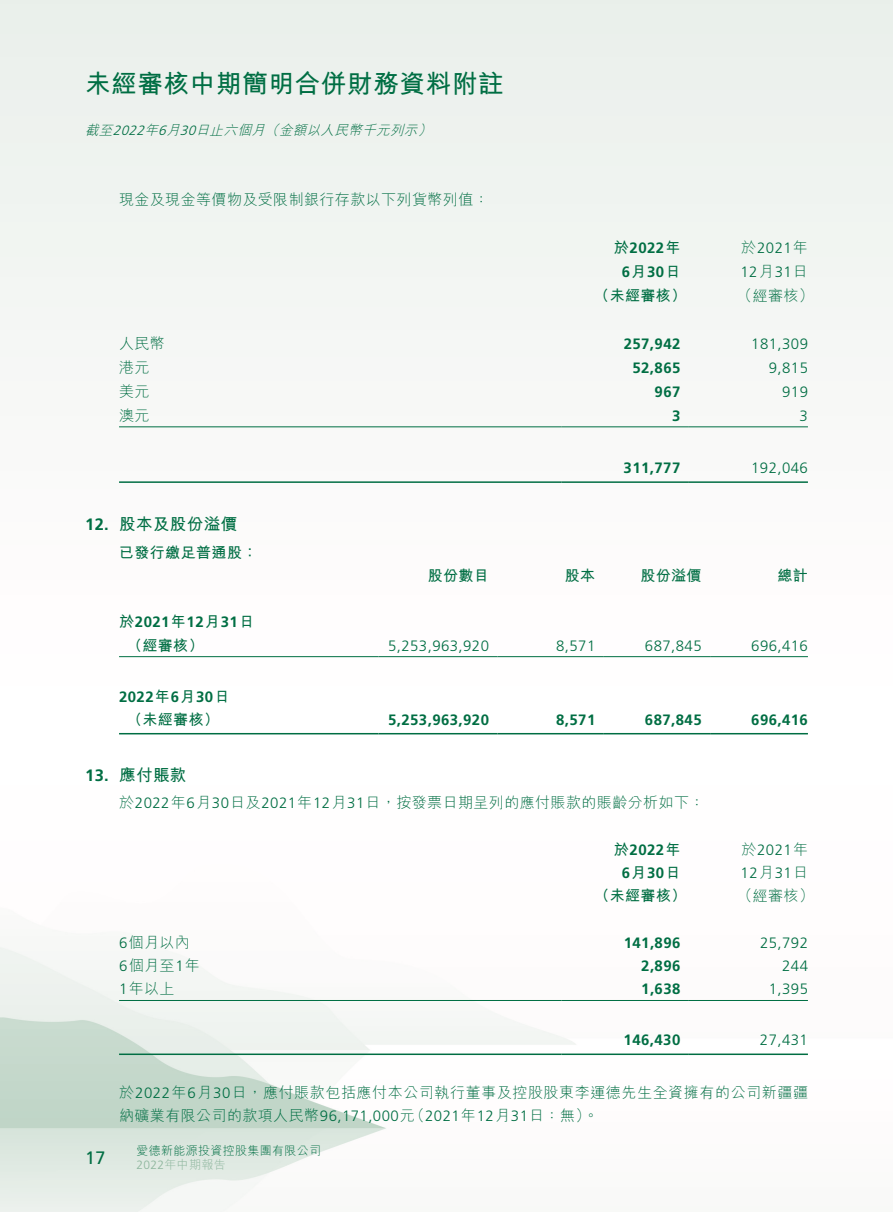
<style>
.page{position:relative;width:893px;height:1212px;background:#fff}
.page>*{position:absolute;margin:0;border:0;box-sizing:border-box;transform-origin:0 0}
.t1{font:700 25.5px "M Hei HK";letter-spacing:.03em;color:#006e43}
.t2{font:18px "Frutiger LT Std";color:#006e43}
.t3{font:700 16.5px "M Hei HK";letter-spacing:.03em;color:#006e43}
.t4{font:700 16.5px "Frutiger LT Std";color:#006e43}
.t5{font:300 15px/23.2px "M Hei HK";letter-spacing:.03em;color:#006e43}
.t6{font:700 15px/24px "Frutiger LT Std";letter-spacing:.03em;color:#006e43;text-align:center}
.t7{font:300 15px/24px "Frutiger LT Std";letter-spacing:.03em;color:#006e43}
.t8{font:700 15px "M Hei HK";letter-spacing:.03em;color:#006e43}
.t9{font:italic 300 13.5px "M Hei HK";color:#006e43}
.t10{font:italic 300 13.5px "Frutiger LT Std";color:#006e43}
.t11{font:300 12px "M Hei HK";letter-spacing:.03em;color:#006e43}
.t12{font:300 12px "M Hei HK";letter-spacing:.03em;color:#8cb59c}
.s1{font-family:"Frutiger LT Std"}
.s2{font-family:"M Hei HK"}
</style>
<div class="page">
<hr style="left:119px;top:426px;width:442px;height:1px;background:#006e43">
<hr style="left:561px;top:426px;width:128px;height:1px;background:#006e43">
<hr style="left:689px;top:426px;width:119px;height:1px;background:#006e43">
<hr style="left:119px;top:481px;width:442px;height:2px;background:#006e43">
<hr style="left:561px;top:481px;width:128px;height:2px;background:#006e43">
<hr style="left:689px;top:481px;width:119px;height:2px;background:#006e43">
<hr style="left:119px;top:656px;width:259px;height:1px;background:#006e43">
<hr style="left:378px;top:656px;width:119px;height:1px;background:#006e43">
<hr style="left:497px;top:656px;width:107px;height:1px;background:#006e43">
<hr style="left:604px;top:656px;width:106px;height:1px;background:#006e43">
<hr style="left:710px;top:656px;width:98px;height:1px;background:#006e43">
<hr style="left:119px;top:733px;width:259px;height:1px;background:#006e43">
<hr style="left:378px;top:733px;width:119px;height:1px;background:#006e43">
<hr style="left:497px;top:733px;width:107px;height:1px;background:#006e43">
<hr style="left:604px;top:733px;width:106px;height:1px;background:#006e43">
<hr style="left:710px;top:733px;width:98px;height:1px;background:#006e43">
<hr style="left:119px;top:1000px;width:442px;height:1px;background:#006e43">
<hr style="left:561px;top:1000px;width:128px;height:1px;background:#006e43">
<hr style="left:689px;top:1000px;width:119px;height:1px;background:#006e43">
<hr style="left:119px;top:1053px;width:442px;height:2px;background:#006e43">
<hr style="left:561px;top:1053px;width:128px;height:2px;background:#006e43">
<hr style="left:689px;top:1053px;width:119px;height:2px;background:#006e43">
<h1 class="t1" style="left:85px;top:65px;width:420px">未經審核中期簡明合併財務資料附註</h1>
<p class="t9" style="left:418px;top:123px;width:19px">(</p>
<p class="t9" style="left:265px;top:123px;width:19px">（</p>
<p class="t9" style="left:279px;top:123px;width:143px">金額以人民幣千元列示</p>
<p class="t9" style="left:196px;top:123px;width:74px">日止六個月</p>
<p class="t9" style="left:144px;top:123px;width:19px">年</p>
<p class="t9" style="left:85px;top:123px;width:32px">截至</p>
<p class="t9" style="left:158px;top:123px;width:26px">月<span class="s1">6</span></p>
<p class="t10" style="left:113px;top:123px;width:37px">2022</p>
<p class="t10" style="left:180px;top:123px;width:21px">30</p>
<p class="t5" style="left:119px;top:187px;width:371px">現金及現金等價物及受限制銀行存款以下列貨幣列值：</p>
<p class="t6" style="left:614px;top:236px;width:68px"><span class="s2">於</span>2022<span class="s2">年<br></span>6<span class="s2">月</span>30<span class="s2">日</span></p>
<p class="t7" style="left:740px;top:236px;width:69px"><span class="s2">於</span>2021<span class="s2">年<br></span>12<span class="s2">月</span>31<span class="s2">日</span></p>
<p class="t5" style="left:737px;top:283px;width:78px">（經審核(</p>
<p class="t8" style="left:594px;top:284px;width:94px">（未經審核）</p>
<p class="t5" style="left:119px;top:331px;width:47px">人民幣</p>
<p class="t6" style="left:624px;top:332px;width:58px">257,942</p>
<p class="t7" style="left:751px;top:332px;width:58px">181,309</p>
<p class="t5" style="left:119px;top:355px;width:32px">港元</p>
<p class="t6" style="left:632px;top:356px;width:49px">52,865</p>
<p class="t7" style="left:769px;top:356px;width:41px">9,815</p>
<p class="t5" style="left:119px;top:379px;width:32px">美元</p>
<p class="t6" style="left:655px;top:380px;width:27px">967</p>
<p class="t7" style="left:782px;top:380px;width:27px">919</p>
<p class="t5" style="left:119px;top:403px;width:32px">澳元</p>
<p class="t6" style="left:672px;top:404px;width:10px">3</p>
<p class="t7" style="left:800px;top:404px;width:10px">3</p>
<p class="t6" style="left:624px;top:456px;width:58px">311,777</p>
<p class="t7" style="left:751px;top:456px;width:58px">192,046</p>
<p class="t4" style="left:85px;top:515px;width:25px">12.</p>
<p class="t3" style="left:119px;top:512px;width:120px">股本及股份溢價</p>
<p class="t8" style="left:119px;top:541px;width:140px">已發行繳足普通股：</p>
<p class="t6" style="left:119px;top:610px;width:136px"><span class="s2">於</span>2021<span class="s2">年</span>12<span class="s2">月</span>31<span class="s2">日</span></p>
<p class="t8" style="left:127px;top:634px;width:78px">（經審核(</p>
<p class="t6" style="left:119px;top:684px;width:112px">2022<span class="s2">年</span>6<span class="s2">月</span>30<span class="s2">日</span></p>
<p class="t8" style="left:127px;top:708px;width:94px">（未經審核(</p>
<p class="t8" style="left:428px;top:564px;width:63px">股份數目</p>
<p class="t8" style="left:565px;top:564px;width:32px">股本</p>
<p class="t8" style="left:640px;top:564px;width:63px">股份溢價</p>
<p class="t8" style="left:777px;top:564px;width:32px">總計</p>
<p class="t7" style="left:388px;top:634px;width:102px">5,253,963,920</p>
<p class="t7" style="left:556px;top:634px;width:41px">8,571</p>
<p class="t7" style="left:645px;top:634px;width:58px">687,845</p>
<p class="t7" style="left:751px;top:634px;width:58px">696,416</p>
<p class="t6" style="left:388px;top:708px;width:102px">5,253,963,920</p>
<p class="t6" style="left:556px;top:708px;width:41px">8,571</p>
<p class="t6" style="left:645px;top:708px;width:58px">687,845</p>
<p class="t6" style="left:751px;top:708px;width:58px">696,416</p>
<p class="t4" style="left:85px;top:765px;width:25px">13.</p>
<p class="t3" style="left:119px;top:763px;width:69px">應付賬款</p>
<p class="t5" style="left:119px;top:791px;width:587px">於<span class="s1">2022</span>年<span class="s1">6</span>月<span class="s1">30</span>日及<span class="s1">2021</span>年<span class="s1">12</span>月<span class="s1">31</span>日，按發票日期呈列的應付賬款的賬齡分析如下：</p>
<p class="t6" style="left:614px;top:838px;width:68px;line-height:23.2px"><span class="s2">於</span>2022<span class="s2">年<br></span>6<span class="s2">月</span>30<span class="s2">日</span></p>
<p class="t7" style="left:741px;top:838px;width:69px;line-height:23.2px"><span class="s2">於</span>2021<span class="s2">年<br></span>12<span class="s2">月</span>31<span class="s2">日</span></p>
<p class="t5" style="left:737px;top:884px;width:78px">（經審核(</p>
<p class="t8" style="left:594px;top:885px;width:94px">（未經審核）</p>
<p class="t5" style="left:119px;top:930px;width:72px"><span class="s1">6</span>個月以內</p>
<p class="t6" style="left:624px;top:931px;width:58px">141,896</p>
<p class="t7" style="left:760px;top:931px;width:49px">25,792</p>
<p class="t5" style="left:119px;top:954px;width:82px"><span class="s1">6</span>個月至<span class="s1">1</span>年</p>
<p class="t6" style="left:641px;top:954px;width:41px">2,896</p>
<p class="t7" style="left:782px;top:954px;width:27px">244</p>
<p class="t5" style="left:119px;top:977px;width:57px"><span class="s1">1</span>年以上</p>
<p class="t6" style="left:641px;top:977px;width:41px">1,638</p>
<p class="t7" style="left:769px;top:977px;width:41px">1,395</p>
<p class="t6" style="left:624px;top:1028px;width:58px">146,430</p>
<p class="t5" style="left:410px;top:1080px;width:400px;text-indent:-291px">於<span class="s1">2022</span>年<span class="s1">6</span>月<span class="s1">30</span>日，應付賬款包括應付本公司執行董事及控股股東李運德先生全資擁有的公司新疆疆（<span class="s1">2021</span>年<span class="s1">12</span>月<span class="s1">31</span>日：無。(</p>
<p class="t7" style="left:760px;top:1028px;width:49px">27,431</p>
<p class="t5" style="left:119px;top:1103px;width:297px">納礦業有限公司的款項人民幣<span class="s1">96,171,000</span>元</p>
<p class="t11" style="left:137px;top:1145px;width:186px">愛德新能源投資控股集團有限公司</p>
<p class="t2" style="left:85px;top:1147px;width:22px">17</p>
<p class="t12" style="left:137px;top:1158px;width:91px"><span class="s1">2022</span>年中期報告</p>
</div>
